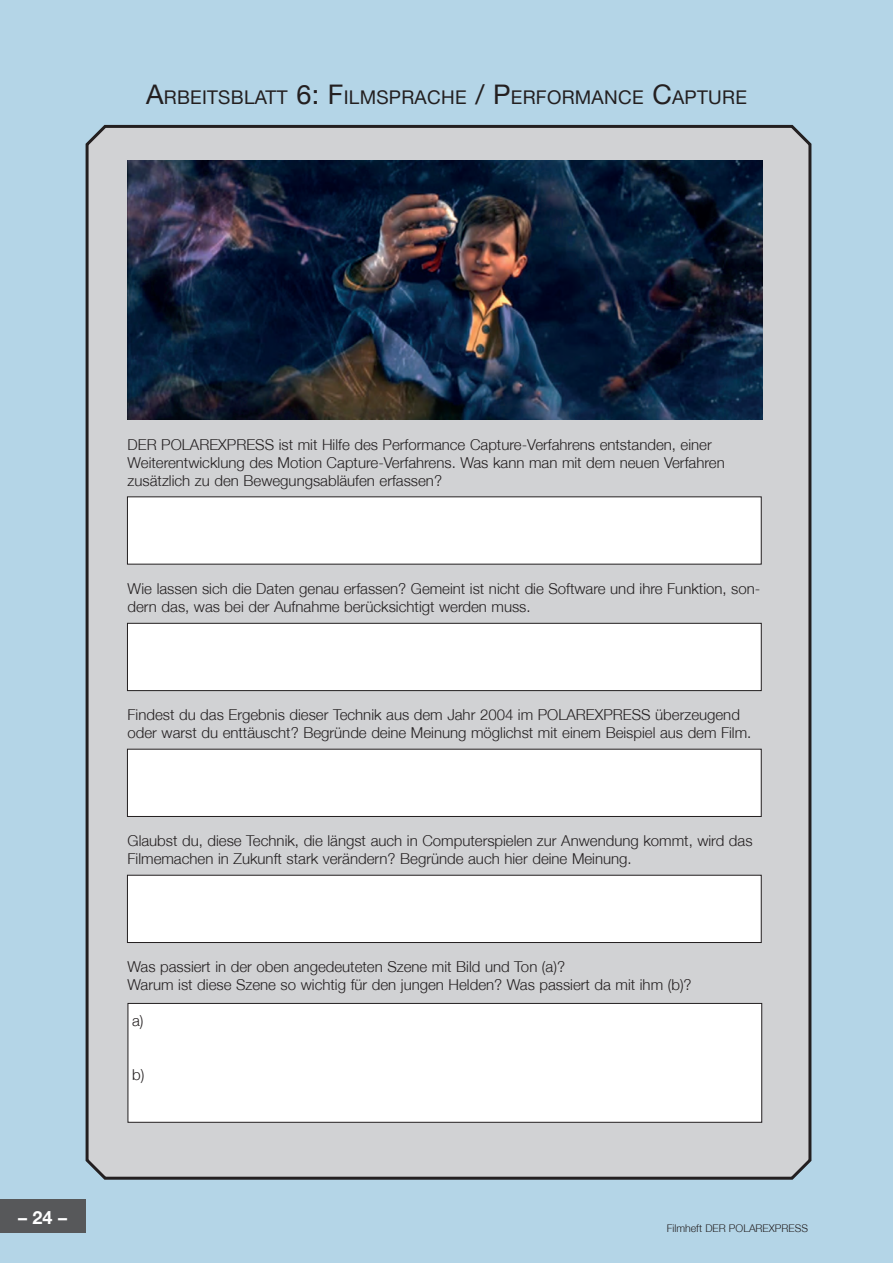
<style>
.page{position:relative;width:893px;height:1263px;background:#b4d5e7}
.page>*{position:absolute;margin:0;border:0;box-sizing:border-box;transform-origin:0 0}
.t1{font:18.9px "Helvetica Neue LT";letter-spacing:.015em;color:#231f20}
.t2{font:700 18px "Helvetica Neue";color:#fff}
.t3{font:300 15px/18px "Helvetica Neue";color:#231f20}
.t4{font:300 10.65px "Helvetica Neue";color:#231f20}
.s1{font-size:27px}
</style>
<div class="page">
<div style="left:0;top:1199px;width:85px;height:34px;background:#57585a"></div>
<div style="left:85px;top:124px;width:727px;height:1056px;background:#d1d2d4"></div>
<div style="left:127px;top:496px;width:635px;height:68px;background:#fff"></div>
<img style="left:127px;top:161px;width:636px;height:259px">
<div style="left:127px;top:623px;width:635px;height:68px;background:#fff;border:1px solid #231f20"></div>
<div style="left:128px;top:1003px;width:634px;height:120px;background:#fff;border:1px solid #231f20"></div>
<div style="left:127px;top:749px;width:635px;height:68px;background:#fff;border:1px solid #231f20"></div>
<div style="left:127px;top:875px;width:635px;height:68px;background:#fff;border:1px solid #231f20"></div>
<p class="t1" style="left:146px;top:86px;width:602px"><span class="s1">A</span>RBEITSBLATT <span class="s1">6: F</span>I LMSPRACHE <span class="s1">/ P</span>ERFORMANCE <span class="s1">C</span>APTURE</p>
<p class="t2" style="left:18px;top:1206px;width:51px">– 24 –</p>
<p class="t3" style="left:128px;top:435px;width:599px">DER POLAREXPRESS ist mit Hilfe des Performance Capture-Verfahrens entstanden, einer<br>Weiterentwicklung des Motion Capture-Verfahrens. Was kann man mit dem neuen Verfahren zusätzlich zu den Bewegungsabläufen erfassen?</p>
<p class="t3" style="left:128px;top:579px;width:634px">Wie lassen sich die Daten genau erfassen? Gemeint ist nicht die Software und ihre Funktion, son&shy;dern das, was bei der Aufnahme berücksichtigt werden muss.</p>
<p class="t3" style="left:128px;top:705px;width:625px">Findest du das Ergebnis dieser Technik aus dem Jahr 2004 im POLAREXPRESS überzeugend oder warst du enttäuscht? Begründe deine Meinung möglichst mit einem Beispiel aus dem Film.</p>
<p class="t3" style="left:128px;top:831px;width:626px">Glaubst du, diese Technik, die längst auch in Computerspielen zur Anwendung kommt, wird das<br>Filmemachen in Zukunft stark verändern? Begründe auch hier deine Meinung.</p>
<p class="t3" style="left:128px;top:957px;width:566px">Was passiert in der oben angedeuteten Szene mit Bild und Ton (a)?<br>Warum ist diese Szene so wichtig für den jungen Helden? Was passiert da mit ihm (b)?</p>
<p class="t3" style="left:132px;top:1011px;width:13px">a)</p>
<p class="t3" style="left:132px;top:1065px;width:14px">b)</p>
<p class="t4" style="left:667px;top:1221px;width:143px">Filmheft DER POLAREXPRESS</p>
</div>
